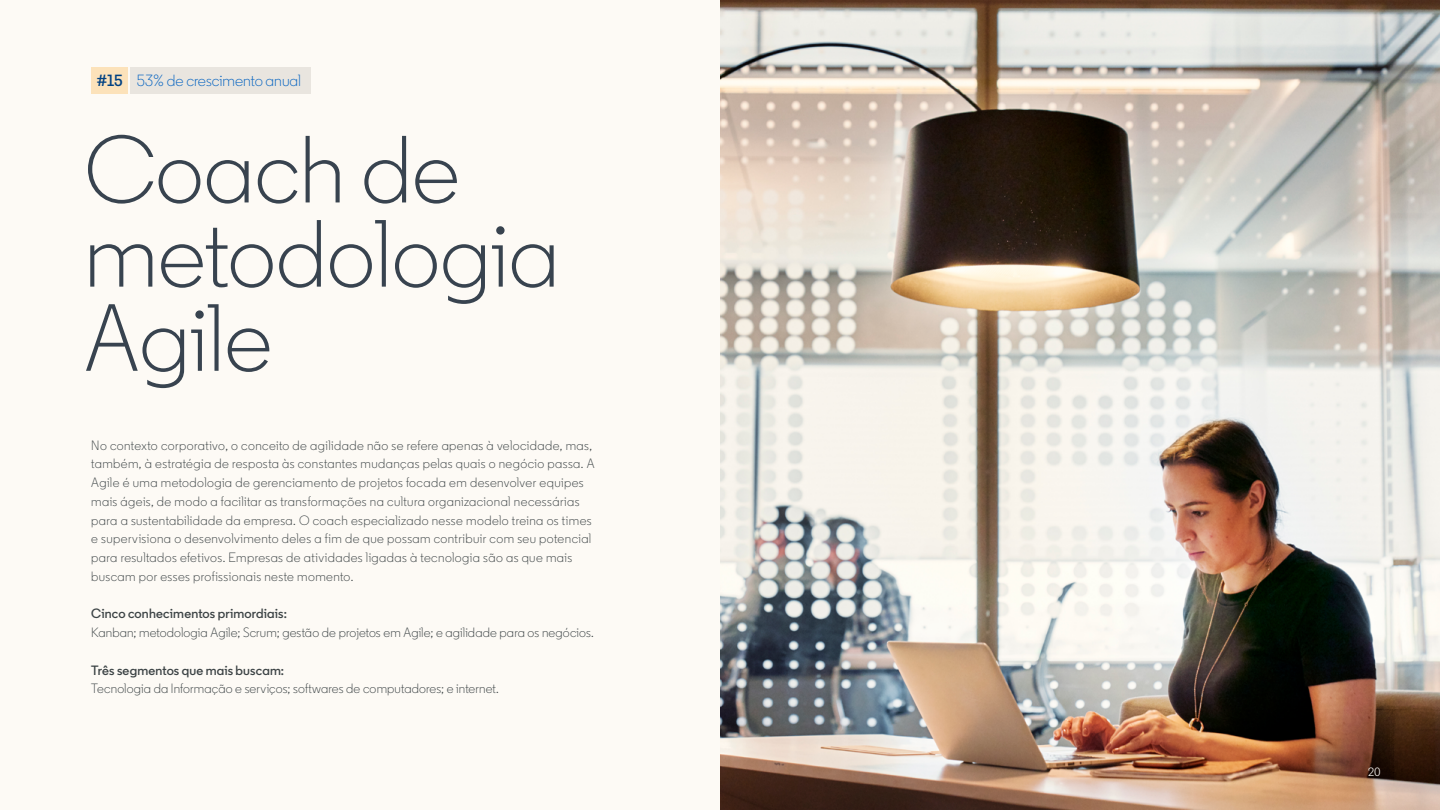
<style>
.page{position:relative;width:1440px;height:810px;background:#fdfaf5}
.page>*{position:absolute;margin:0;border:0;box-sizing:border-box;transform-origin:0 0}
.t1{font:300 95.1px/84.2px "Community";color:#38434f}
.t2{font:300 16.2px "Community";color:#0a66c2}
.t3{font:300 13.5px/18.8px "Community";letter-spacing:.03em;color:#3c4345}
.t4{font:300 13.5px "Community";letter-spacing:.01em;color:#3c4345}
.t5{font:600 13.5px "Community";letter-spacing:.015em;color:#3c4345}
.t6{font:12px "Community";color:#fdfaf5}
.s1{font-weight:600;color:#004182}
</style>
<div class="page">
<img style="left:721px;top:0;width:719px;height:810px">
<div style="left:130px;top:68px;width:180px;height:26px;background:#e9e5df"></div>
<div style="left:92px;top:68px;width:36px;height:26px;background:#fce2ba"></div>
<p class="t2" style="left:97px;top:71px;width:206px"><span class="s1">#15</span> 53% de crescimento anual</p>
<h1 class="t1" style="left:84px;top:128px;width:477px">Coach de metodologia<br>Agile</h1>
<p class="t3" style="left:91px;top:436px;width:505px">No contexto corporativo, o conceito de agilidade não se refere apenas à velocidade, mas, também, à estratégia de resposta às constantes mudanças pelas quais o negócio passa. A Agile é uma metodologia de gerenciamento de projetos focada em desenvolver equipes mais ágeis, de modo a facilitar as transformações na cultura organizacional necessárias para a sustentabilidade da empresa. O coach especializado nesse modelo treina os times e supervisiona o desenvolvimento deles a fim de que possam contribuir com seu potencial para resultados efetivos. Empresas de atividades ligadas à tecnologia são as que mais buscam por esses profissionais neste momento.</p>
<p class="t5" style="left:91px;top:605px;width:197px">Cinco conhecimentos primordiais:</p>
<p class="t4" style="left:91px;top:624px;width:504px">Kanban; metodologia Agile; Scrum; gestão de projetos em Agile; e agilidade para os negócios.</p>
<p class="t5" style="left:91px;top:662px;width:194px">Três segmentos que mais buscam:</p>
<p class="t4" style="left:91px;top:681px;width:409px">Tecnologia da Informação e serviços; softwares de computadores; e internet.</p>
<p class="t6" style="left:1368px;top:765px;width:14px">20</p>
</div>
